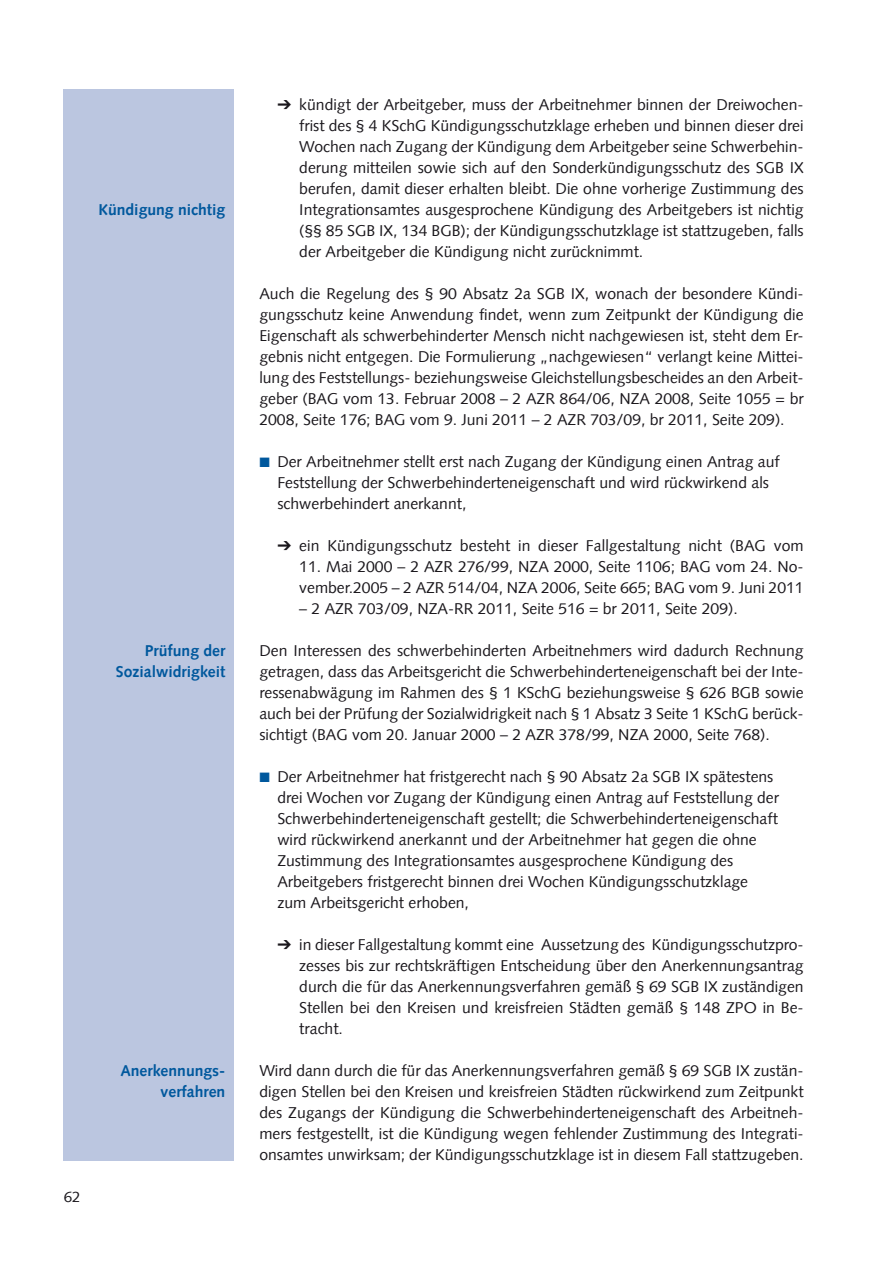
<style>
.page{position:relative;width:893px;height:1263px;background:#fff}
.page>*{position:absolute;margin:0;border:0;box-sizing:border-box;transform-origin:0 0}
.t1{font:15.75px/21px "Syntax Com";color:#1a171c;text-align:justify}
.t2{font:700 15.75px/21px "Syntax Com";color:#00589d;text-align:right}
.t3{font:15px "Syntax Com";color:#1a171c}
.s1{color:#00589d}
</style>
<div class="page">
<div style="left:64px;top:89px;width:170px;height:1072px;background:#bbc6e0"></div>
<p class="t2" style="left:98px;top:201px;width:128px">Kündigung nichtig</p>
<p class="t2" style="left:116px;top:642px;width:111px">Prüfung der<br>Sozialwidrigkeit</p>
<p class="t3" style="left:64px;top:1191px;width:18px">62</p>
<p class="t2" style="left:120px;top:1062px;width:107px">Anerkennungs&shy;verfahren</p>
<p class="t1" style="left:299px;top:96px;width:506px;text-indent:-22px">➔ kündigt der Arbeitgeber, muss der Arbeitnehmer binnen der Dreiwochen&shy;frist des § 4 KSchG Kündigungsschutzklage erheben und binnen dieser drei Wochen nach Zugang der Kündigung dem Arbeitgeber seine Schwerbehin&shy;derung mitteilen sowie sich auf den Sonderkündigungsschutz des SGB IX berufen, damit dieser erhalten bleibt. Die ohne vorherige Zustimmung des Integrationsamtes ausgesprochene Kündigung des Arbeitgebers ist nichtig (§§ 85 SGB IX, 134 BGB); der Kündigungsschutzklage ist stattzugeben, falls der Arbeitgeber die Kündigung nicht zurücknimmt.</p>
<p class="t1" style="left:259px;top:285px;width:546px">Auch die Regelung des § 90 Absatz 2a SGB IX, wonach der besondere Kündi&shy;gungsschutz keine Anwendung findet, wenn zum Zeitpunkt der Kündigung die Eigenschaft als schwerbehinderter Mensch nicht nachgewiesen ist, steht dem Er&shy;gebnis nicht entgegen. Die Formulierung „nachgewiesen“ verlangt keine Mittei&shy;lung des Feststellungs- beziehungsweise Gleichstellungsbescheides an den Arbeit&shy;geber (BAG vom 13. Februar 2008 – 2 AZR 864/06, NZA 2008, Seite 1055 = br 2008, Seite 176; BAG vom 9. Juni 2011 – 2 AZR 703/09, br 2011, Seite 209).</p>
<p class="t1" style="left:277px;top:453px;width:504px;text-align:left;text-indent:-18px"><span class="s1">◾</span> Der Arbeitnehmer stellt erst nach Zugang der Kündigung einen Antrag auf<br>Feststellung der Schwerbehinderteneigenschaft und wird rückwirkend als schwerbehindert anerkannt,</p>
<p class="t1" style="left:277px;top:537px;width:528px">➔ ein Kündigungsschutz besteht in dieser Fallgestaltung nicht (BAG vom</p>
<p class="t1" style="left:299px;top:558px;width:506px">11. Mai 2000 – 2 AZR 276/99, NZA 2000, Seite 1106; BAG vom 24. No&shy;vember.2005 – 2 AZR 514/04, NZA 2006, Seite 665; BAG vom 9. Juni 2011</p>
<p class="t1" style="left:299px;top:600px;width:440px">– 2 AZR 703/09, NZA-RR 2011, Seite 516 = br 2011, Seite 209).</p>
<p class="t1" style="left:259px;top:642px;width:546px">Den Interessen des schwerbehinderten Arbeitnehmers wird dadurch Rechnung getragen, dass das Arbeitsgericht die Schwerbehinderteneigenschaft bei der Inte&shy;ressenabwägung im Rahmen des § 1 KSchG beziehungsweise § 626 BGB sowie auch bei der Prüfung der Sozialwidrigkeit nach § 1 Absatz 3 Seite 1 KSchG berück&shy;sichtigt (BAG vom 20. Januar 2000 – 2 AZR 378/99, NZA 2000, Seite 768).</p>
<p class="t1" style="left:277px;top:768px;width:503px;text-align:left;text-indent:-18px"><span class="s1">◾</span> Der Arbeitnehmer hat fristgerecht nach § 90 Absatz 2a SGB IX spätestens drei Wochen vor Zugang der Kündigung einen Antrag auf Feststellung der Schwerbehinderteneigenschaft gestellt; die Schwerbehinderteneigenschaft wird rückwirkend anerkannt und der Arbeitnehmer hat gegen die ohne Zustimmung des Integrationsamtes ausgesprochene Kündigung des Arbeitgebers fristgerecht binnen drei Wochen Kündigungsschutzklage zum Arbeitsgericht erhoben,</p>
<p class="t1" style="left:299px;top:936px;width:506px;text-indent:-22px">➔ in dieser Fallgestaltung kommt eine Aussetzung des Kündigungsschutzpro&shy;zesses bis zur rechtskräftigen Entscheidung über den Anerkennungsantrag durch die für das Anerkennungsverfahren gemäß § 69 SGB IX zuständigen Stellen bei den Kreisen und kreisfreien Städten gemäß § 148 ZPO in Be&shy;tracht.</p>
<p class="t1" style="left:259px;top:1062px;width:546px">Wird dann durch die für das Anerkennungsverfahren gemäß § 69 SGB IX zustän&shy;digen Stellen bei den Kreisen und kreisfreien Städten rückwirkend zum Zeitpunkt des Zugangs der Kündigung die Schwerbehinderteneigenschaft des Arbeitneh&shy;mers festgestellt, ist die Kündigung wegen fehlender Zustimmung des Integrati&shy;onsamtes unwirksam; der Kündigungsschutzklage ist in diesem Fall stattzugeben.</p>
</div>
